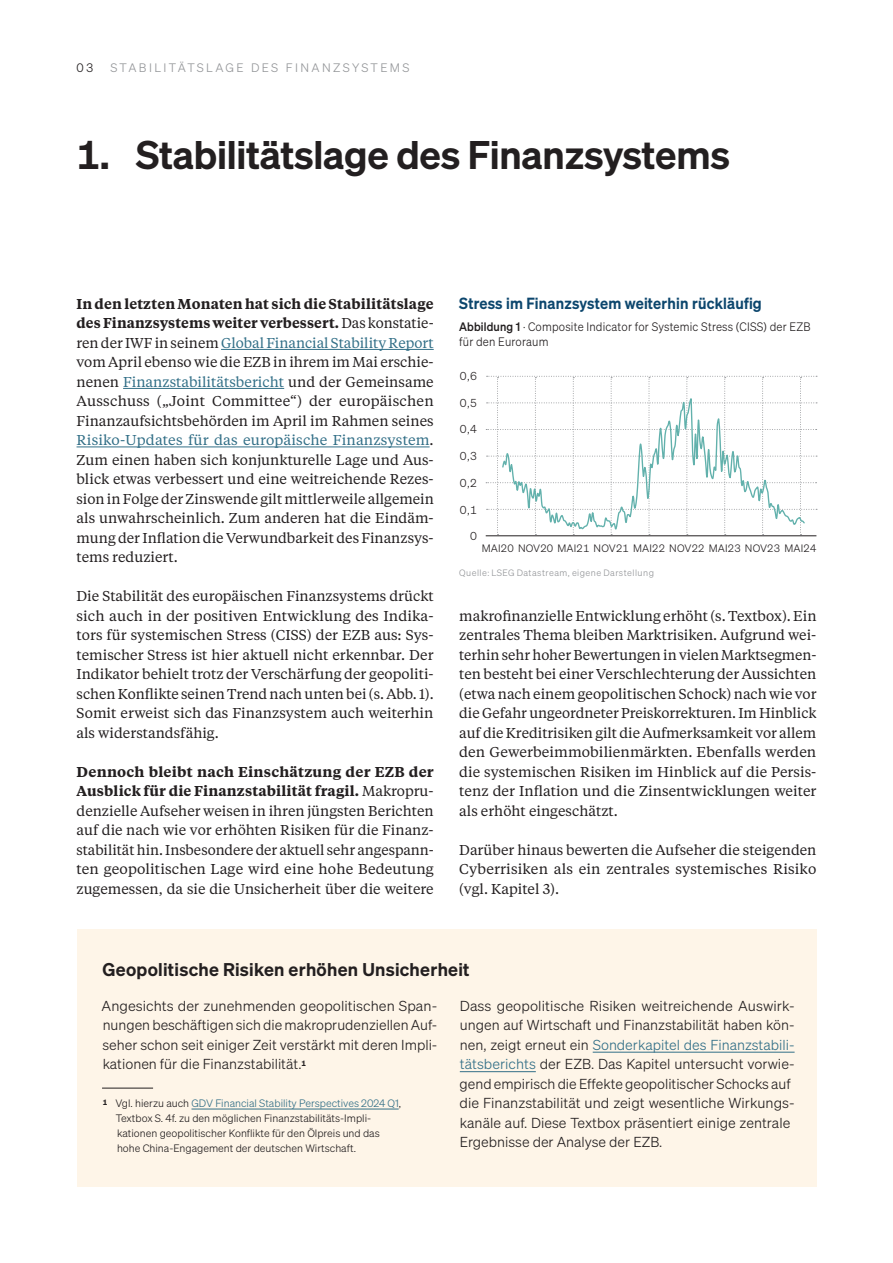
<style>
.page{position:relative;width:893px;height:1263px;background:#fff}
.page>*{position:absolute;margin:0;border:0;box-sizing:border-box;transform-origin:0 0}
.t1{font:600 39px "Sohne";letter-spacing:-.005em;color:#231f20}
._23-kasten-headline{font:600 18px "Sohne";letter-spacing:.015em;color:#231f20}
._23-chart-headline{font:600 15.75px "Sohne";letter-spacing:.015em;color:#0c466d;scale:.94 1}
._23-fliesstext{font:14.25px/19.5px "Tiempos Text";color:#231f20;text-align:justify}
._23-kasten-text{font:14.1px/19.5px "Sohne Leicht";color:#231f20;text-align:justify}
._23-chart-subline{font:12px/15px "Sohne Leicht";letter-spacing:.015em;color:#231f20;scale:.94 1}
.t2{font:12px "Sohne Leicht";letter-spacing:.2em;color:#939598}
._23-chart-subline-2{font:12px "Sohne Leicht";letter-spacing:.015em;color:#231f20}
._23-chart-y-achse{font:11.25px "Sohne Leicht";color:#231f20}
._23-fussnotentext{font:10.5px/15px "Sohne Leicht";color:#231f20}
._23-chart-x-achse{font:10.5px "Sohne Leicht";letter-spacing:.015em;color:#231f20}
._23-chart-quelle{font:9px "Sohne Leicht";letter-spacing:.05em;color:#939598}
.s1{font-weight:600}
.s2{color:#326f87}
.s3{font-family:"Sohne Kraftig"}
</style>
<div class="page">
<div style="left:77px;top:929px;width:739px;height:257px;background:#fef5e8"></div>
<hr style="left:102px;top:1088px;width:51px;height:1px;background:#231f20">
<hr style="left:191px;top:1109px;width:208px;height:1px;background:#326f87">
<hr style="left:593px;top:1052px;width:202px;height:1px;background:#326f87">
<hr style="left:460px;top:1071px;width:76px;height:1px;background:#326f87">
<hr style="left:221px;top:349px;width:213px;height:1px;background:#326f87">
<hr style="left:123px;top:388px;width:161px;height:1px;background:#326f87">
<hr style="left:77px;top:447px;width:353px;height:1px;background:#326f87">
<hr style="left:486px;top:535px;width:330px;height:1px;background:#231f20">
<svg style="left:486px;top:376px;width:331px;height:159px"></svg>
<p class="_23-chart-subline-2" style="left:77px;top:61px;width:18px">03</p>
<p class="t2" style="left:110px;top:61px;width:116px">Sta bi litäts lage</p>
<p class="t2" style="left:251px;top:61px;width:20px">des</p>
<p class="t2" style="left:286px;top:61px;width:19px">Finan</p>
<p class="t2" style="left:333px;top:61px;width:21px">zsystems</p>
<p class="t1" style="left:77px;top:131px;width:655px">1. Stabilitätslage des Finanzsystems</p>
<p class="_23-fliesstext" style="left:77px;top:293px;width:359px"><span class="s1">In den letzten Monaten hat sich die Stabilitätslage des Finanzsystems weiter verbessert.</span> Das konstatie&shy;ren der IWF in seinem <span class="s2">Global Financial Stability Report </span>vom April ebenso wie die EZB in ihrem im Mai erschie&shy;nenen <span class="s2">Finanzstabilitätsbericht</span> und der Gemeinsame Ausschuss („Joint Committee“) der europäischen Finanzaufsichtsbehörden im April im Rahmen seines <span class="s2">Risiko-Updates für das europäische Finanzsystem</span>.<br>Zum einen haben sich konjunkturelle Lage und Aus&shy;blick etwas verbessert und eine weitreichende Rezes&shy;sion in Folge der Zinswende gilt mittlerweile allgemein als unwahrscheinlich. Zum anderen hat die Eindäm&shy;mung der Inflation die Verwundbarkeit des Finanzsys&shy;tems reduziert.</p>
<p class="_23-fliesstext" style="left:77px;top:586px;width:359px">Die Stabilität des europäischen Finanzsystems drückt sich auch in der positiven Entwicklung des Indika&shy;tors für systemischen Stress (CISS) der EZB aus: Sys&shy;temischer Stress ist hier aktuell nicht erkennbar. Der Indikator behielt trotz der Verschärfung der geopoliti&shy;schen Konflikte seinen Trend nach unten bei (s. Abb. 1).<br>Somit erweist sich das Finanzsystem auch weiterhin als widerstandsfähig.</p>
<p class="_23-fliesstext" style="left:77px;top:761px;width:359px"><span class="s1">Dennoch bleibt nach Einschätzung der EZB der Ausblick für die Finanzstabilität fragil.</span> Makropru&shy;denzielle Aufseher weisen in ihren jüngsten Berichten auf die nach wie vor erhöhten Risiken für die Finanz&shy;stabilität hin. Insbesondere der aktuell sehr angespann&shy;ten geopolitischen Lage wird eine hohe Bedeutung zugemessen, da sie die Unsicherheit über die weitere</p>
<p class="_23-chart-headline" style="left:459px;top:294px;width:323px">Stress im Finanzsystem weiterhin rückläufig</p>
<p class="_23-chart-subline" style="left:459px;top:319px;width:367px"><span class="s3">Abbildung 1</span> · Composite Indicator for Systemic Stress (CISS) der EZB für den Euroraum</p>
<p class="_23-chart-y-achse" style="left:460px;top:369px;width:19px">0,6</p>
<p class="_23-chart-y-achse" style="left:460px;top:396px;width:19px">0,5</p>
<p class="_23-chart-y-achse" style="left:460px;top:423px;width:19px">0,4</p>
<p class="_23-chart-y-achse" style="left:460px;top:449px;width:19px">0,3</p>
<p class="_23-chart-y-achse" style="left:460px;top:476px;width:19px">0,2</p>
<p class="_23-chart-y-achse" style="left:460px;top:503px;width:19px">0,1</p>
<p class="_23-chart-y-achse" style="left:470px;top:530px;width:8px">0</p>
<p class="_23-chart-quelle" style="left:459px;top:567px;width:196px">Quelle: LSEG Datastream, eigene Darstellung</p>
<p class="_23-chart-x-achse" style="left:482px;top:542px;width:336px">MAI20 NOV20 MAI21 NOV21 MAI22 NOV22 MAI23 NOV23 MAI24</p>
<p class="_23-fliesstext" style="left:459px;top:605px;width:359px">makrofinanzielle Entwicklung erhöht (s. Textbox). Ein zentrales Thema bleiben Marktrisiken. Aufgrund wei&shy;terhin sehr hoher Bewertungen in vielen Marktsegmen&shy;ten besteht bei einer Verschlechterung der Aussichten (etwa nach einem geopolitischen Schock) nach wie vor die Gefahr ungeordneter Preiskorrekturen. Im Hinblick auf die Kreditrisiken gilt die Aufmerksamkeit vor allem den Gewerbeimmobilienmärkten. Ebenfalls werden die systemischen Risiken im Hinblick auf die Persis&shy;tenz der Inflation und die Zinsentwicklungen weiter als erhöht eingeschätzt.</p>
<p class="_23-fliesstext" style="left:459px;top:839px;width:359px">Darüber hinaus bewerten die Aufseher die steigenden Cyberrisiken als ein zentrales systemisches Risiko (vgl. Kapitel 3).</p>
<p class="_23-kasten-headline" style="left:103px;top:958px;width:368px">Geopolitische Risiken erhöhen Unsicherheit</p>
<p class="_23-kasten-text" style="left:102px;top:996px;width:337px">Angesichts der zunehmenden geopolitischen Span&shy;nungen beschäftigen sich die makroprudenziellen Auf&shy;seher schon seit einiger Zeit verstärkt mit deren Impli&shy;kationen für die Finanzstabilität.<sup>1</sup></p>
<p class="_23-fussnotentext" style="left:116px;top:1096px;width:287px;text-indent:-13px"><sup>1</sup> Vgl. hierzu auch <span class="s2">GDV Financial Stability Perspectives 2024 Q1</span>, Textbox S. 4f. zu den möglichen Finanzstabilitäts-Impli&shy;kationen geopolitischer Konflikte für den Ölpreis und das hohe China-Engagement der deutschen Wirtschaft.</p>
<p class="_23-kasten-text" style="left:460px;top:996px;width:337px;text-align:left">Dass geopolitische Risiken weitreichende Auswirk&shy;ungen auf Wirtschaft und Finanzstabilität haben kön&shy;nen, zeigt erneut ein <span class="s2">Sonderkapitel des Finanzstabili&shy;tätsberichts</span> der EZB. Das Kapitel untersucht vorwie&shy;gend empirisch die Effekte geopolitischer Schocks auf die Finanzstabilität und zeigt wesentliche Wirkungs&shy;kanäle auf. Diese Textbox präsentiert einige zentrale Ergebnisse der Analyse der EZB.</p>
</div>
